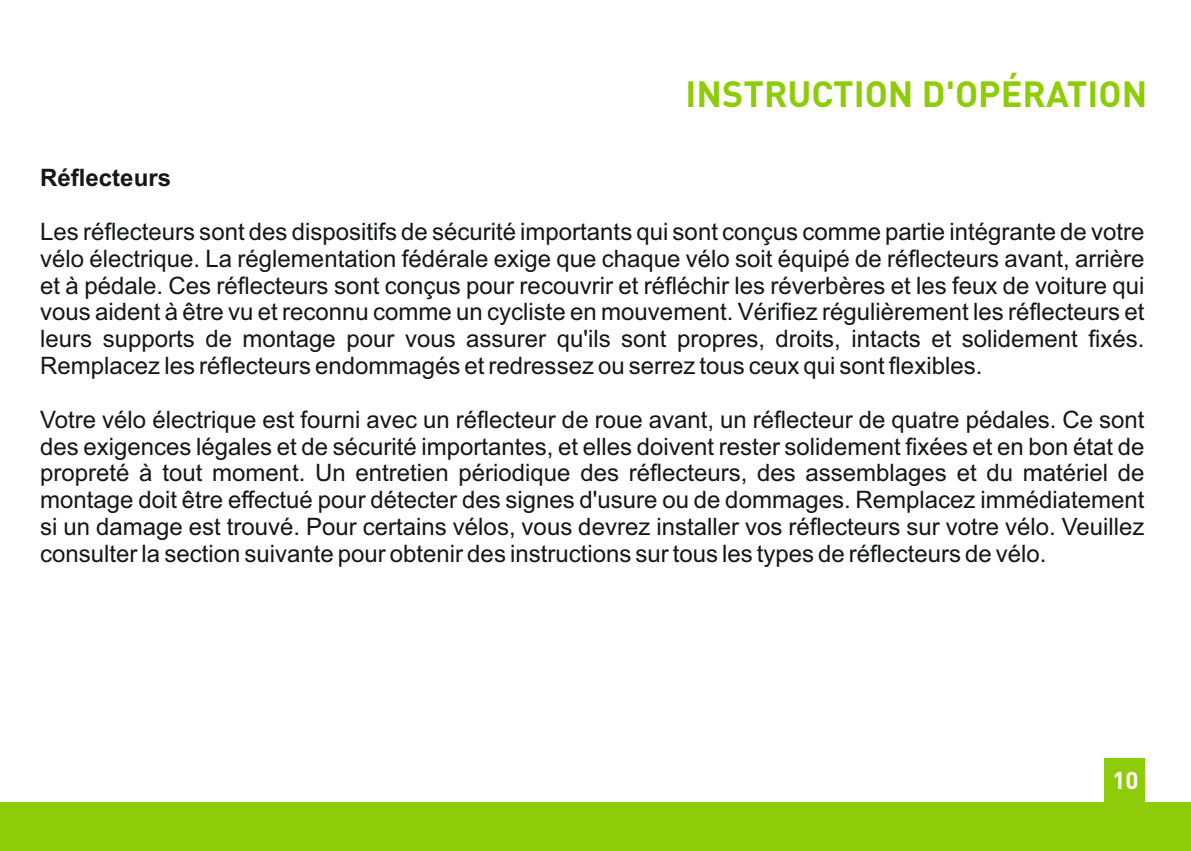
<style>
.page{position:relative;width:1191px;height:851px;background:#fff}
.page>*{position:absolute;margin:0;border:0;box-sizing:border-box;transform-origin:0 0}
.t1{font:700 36px "DIN Pro";color:#8ecc09}
.t2{font:24px/26.8px "Arial";color:#151616;text-align:justify}
.t3{font:700 24px "Arial";color:#151616}
.t4{font:700 24px "DIN Pro";color:#fff}
</style>
<div class="page">
<div style="left:0;top:802px;width:1191px;height:48px;background:#8ecc09"></div>
<div style="left:1104px;top:758px;width:40px;height:44px;background:#8ecc09"></div>
<h1 class="t1" style="left:685px;top:79px;width:463px">INSTRUCTION D'OPÉRATION</h1>
<p class="t3" style="left:40px;top:169px;width:132px">Réflecteurs</p>
<p class="t2" style="left:40px;top:220px;width:1105px">Les réflecteurs sont des dispositifs de sécurité importants qui sont conçus comme partie intégrante de votre vélo électrique. La réglementation fédérale exige que chaque vélo soit équipé de réflecteurs avant, arrière et à pédale. Ces réflecteurs sont conçus pour recouvrir et réfléchir les réverbères et les feux de voiture qui vous aident à être vu et reconnu comme un cycliste en mouvement. Vérifiez régulièrement les réflecteurs et leurs supports de montage pour vous assurer qu'ils sont propres, droits, intacts et solidement fixés.<br>Remplacez les réflecteurs endommagés et redressez ou serrez tous ceux qui sont flexibles.</p>
<p class="t2" style="left:40px;top:408px;width:1105px">Votre vélo électrique est fourni avec un réflecteur de roue avant, un réflecteur de quatre pédales. Ce sont des exigences légales et de sécurité importantes, et elles doivent rester solidement fixées et en bon état de propreté à tout moment. Un entretien périodique des réflecteurs, des assemblages et du matériel de montage doit être effectué pour détecter des signes d'usure ou de dommages. Remplacez immédiatement si un damage est trouvé. Pour certains vélos, vous devrez installer vos réflecteurs sur votre vélo. Veuillez consulter la section suivante pour obtenir des instructions sur tous les types de réflecteurs de vélo.</p>
<p class="t4" style="left:1112px;top:770px;width:28px">10</p>
</div>
